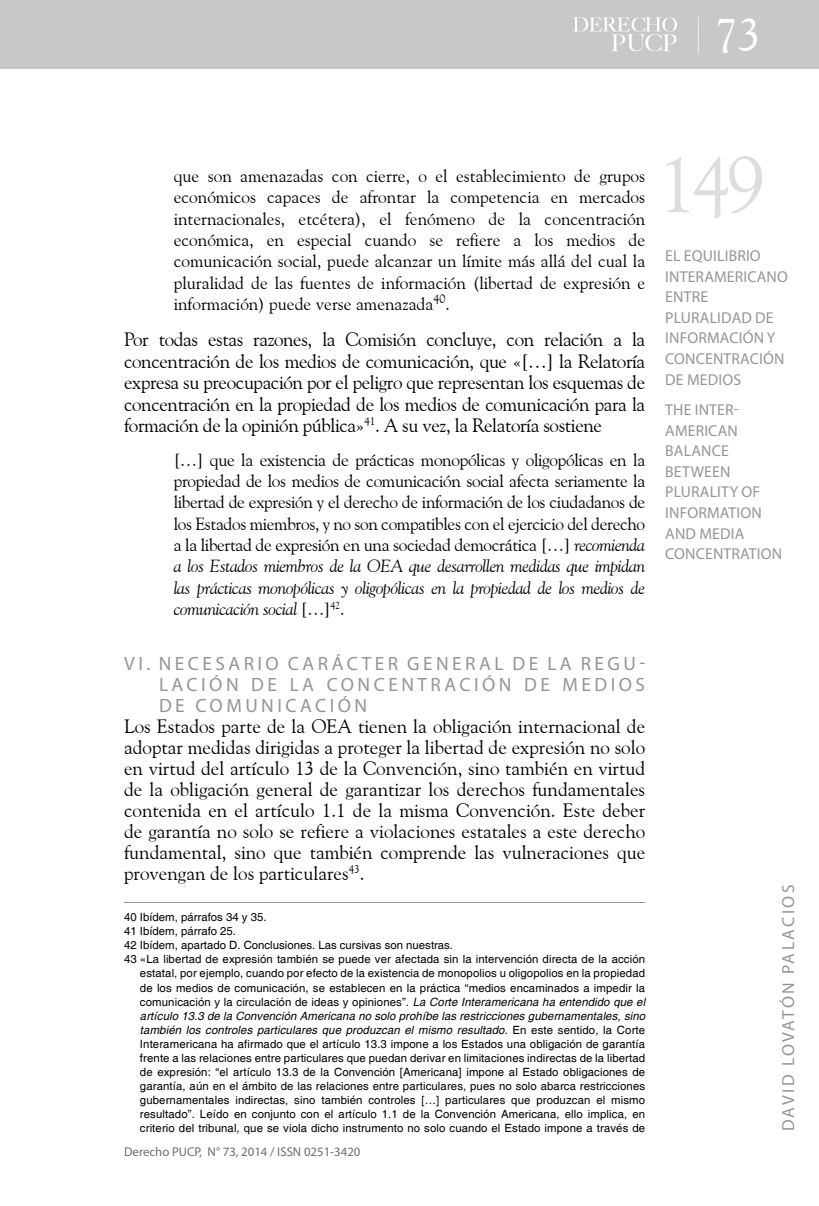
<style>
.page{position:relative;width:819px;height:1206px;background:#fff}
.page>*{position:absolute;margin:0;border:0;box-sizing:border-box;transform-origin:0 0}
.t1{font:78.75px "Goudy Old Style BT";color:#dcddde}
.t2{font:46.38px "Goudy Old Style BT";color:#fff}
.t3{font:19.25px/21px "Goudy Old Style BT";letter-spacing:-.01em;color:#000;text-align:justify}
.t4{font:19.25px "Myriad Pro";letter-spacing:.18em;color:#939598}
.t5{font:17.5px/21.3px "Goudy Old Style BT";letter-spacing:-.02em;color:#000;text-align:justify}
.t6{font:17.5px "Myriad Pro";letter-spacing:.13em;color:#939598}
.t7{font:15.75px/20.7px "Myriad Pro";letter-spacing:.01em;color:#939598}
.t8{font:12.78px "Myriad Pro";color:#6d6e71}
.t9{font:11.38px "Helvetica";letter-spacing:.01em;color:#000}
.t10{font:italic 11.38px "Helvetica";letter-spacing:.01em;color:#000}
.s1{font-style:italic}
.s2{font-style:normal}
</style>
<div class="page">
<div style="left:0;top:0;width:819px;height:69px;background:#c7c8ca"></div>
<svg style="left:573px;top:17px;width:104px;height:34px"></svg>
<hr style="left:124px;top:902px;width:521px;height:1px;background:#939598">
<h2 class="t2" style="left:714px;top:6px;width:47px">73</h2>
<p class="t5" style="left:174px;top:165px;width:473px">que son amenazadas con cierre, o el establecimiento de grupos económicos capaces de afrontar la competencia en mercados internacionales, etcétera), el fenómeno de la concentración económica, en especial cuando se refiere a los medios de comunicación social, puede alcanzar un límite más allá del cual la pluralidad de las fuentes de información (libertad de expresión e información) puede verse amenazada<sup>40</sup>.</p>
<p class="t3" style="left:124px;top:329px;width:522px">Por todas estas razones, la Comisión concluye, con relación a la concentración de los medios de comunicación, que «[…] la Relatoría expresa su preocupación por el peligro que representan los esquemas de concentración en la propiedad de los medios de comunicación para la formación de la opinión pública»<sup>41</sup>. A su vez, la Relatoría sostiene</p>
<p class="t5" style="left:174px;top:448px;width:473px">[…] que la existencia de prácticas monopólicas y oligopólicas en la propiedad de los medios de comunicación social afecta seriamente la libertad de expresión y el derecho de información de los ciudadanos de los Estados miembros, y no son compatibles con el ejercicio del derecho a la libertad de expresión en una sociedad democrática […] <span class="s1">recomienda a los Estados miembros de la OEA que desarrollen medidas que impidan las prácticas monopólicas y oligopólicas en la propiedad de los medios de comunicación social</span> […]<sup>42</sup>.</p>
<h3 class="t4" style="left:124px;top:652px;width:41px">VI . NE</h3>
<h3 class="t4" style="left:188px;top:652px;width:407px">CESAR IO CARÁ CTER GE NER AL DE L A REGU</h3>
<h3 class="t4" style="left:639px;top:652px;width:7px">-</h3>
<h3 class="t4" style="left:159px;top:672px;width:106px">L ACIÓN DE</h3>
<h3 class="t4" style="left:290px;top:672px;width:248px">L A CONCE NTR ACIÓN DE</h3>
<h3 class="t4" style="left:562px;top:672px;width:16px">MED</h3>
<h3 class="t4" style="left:610px;top:672px;width:36px">IOS</h3>
<h3 class="t4" style="left:159px;top:693px;width:13px">DE</h3>
<h3 class="t4" style="left:195px;top:693px;width:173px">COMU NICACIÓN</h3>
<p class="t3" style="left:124px;top:715px;width:522px">Los Estados parte de la OEA tienen la obligación internacional de adoptar medidas dirigidas a proteger la libertad de expresión no solo en virtud del artículo 13 de la Convención, sino también en virtud de la obligación general de garantizar los derechos fundamentales contenida en el artículo 1.1 de la misma Convención. Este deber de garantía no solo se refiere a violaciones estatales a este derecho fundamental, sino que también comprende las vulneraciones que provengan de los particulares<sup>43</sup>.</p>
<p class="t9" style="left:124px;top:910px;width:144px">40 Ibídem, párrafos 34 y 35.</p>
<p class="t9" style="left:124px;top:924px;width:113px">41 Ibídem, párrafo 25.</p>
<p class="t9" style="left:124px;top:938px;width:330px">42 Ibídem, apartado D. Conclusiones. Las cursivas son nuestras.</p>
<p class="t9" style="left:124px;top:952px;width:522px">43 «La libertad de expresión también se puede ver afectada sin la intervención directa de la acción</p>
<p class="t9" style="left:140px;top:966px;width:506px">estatal, por ejemplo, cuando por efecto de la existencia de monopolios u oligopolios en la propiedad</p>
<p class="t9" style="left:140px;top:980px;width:506px">de los medios de comunicación, se establecen en la práctica “medios encaminados a impedir la</p>
<p class="t9" style="left:140px;top:994px;width:506px">comunicación y la circulación de ideas y opiniones”. <span class="s1">La Corte Interamericana ha entendido que el</span></p>
<p class="t10" style="left:140px;top:1008px;width:506px">artículo 13.3 de la Convención Americana no solo prohíbe las restricciones gubernamentales, sino</p>
<p class="t10" style="left:140px;top:1022px;width:506px">también los controles particulares que produzcan el mismo resultado<span class="s2">. En este sentido, la Corte</span></p>
<p class="t9" style="left:140px;top:1036px;width:506px">Interamericana ha afirmado que el artículo 13.3 impone a los Estados una obligación de garantía</p>
<p class="t9" style="left:140px;top:1050px;width:506px">frente a las relaciones entre particulares que puedan derivar en limitaciones indirectas de la libertad</p>
<p class="t9" style="left:140px;top:1064px;width:506px">de expresión: “el artículo 13.3 de la Convención [Americana] impone al Estado obligaciones de</p>
<p class="t9" style="left:140px;top:1078px;width:506px">garantía, aún en el ámbito de las relaciones entre particulares, pues no solo abarca restricciones</p>
<p class="t9" style="left:140px;top:1092px;width:506px">gubernamentales indirectas, sino también controles […] particulares que produzcan el mismo</p>
<p class="t9" style="left:140px;top:1106px;width:506px">resultado”. Leído en conjunto con el artículo 1.1 de la Convención Americana, ello implica, en</p>
<p class="t9" style="left:140px;top:1120px;width:506px">criterio del tribunal, que se viola dicho instrumento no solo cuando el Estado impone a través de</p>
<p class="t8" style="left:124px;top:1144px;width:238px">DERECHO PUCP, N° 73, 2014 / ISSN 0251-3420</p>
<h1 class="t1" style="left:657px;top:136px;width:109px">149</h1>
<h3 class="t7" style="left:665px;top:245px;width:124px">EL EQUILIBRIO<br>INTERAMERICANO<br>ENTRE<br>PLURALIDAD DE<br>INFORMACIÓN Y<br>CONCENTRACIÓN<br>DE MEDIOS</h3>
<h3 class="t7" style="left:665px;top:399px;width:118px">THE INTER-<br>AMERICAN<br>BALANCE<br>BETWEEN<br>PLURALITY OF<br>INFORMATION<br>AND MEDIA<br>CONCENTRATION</h3>
<h3 class="t6" style="left:777px;top:1131px;width:248px;rotate:-90deg">DAVID LOVATÓN PALACIOS</h3>
</div>
